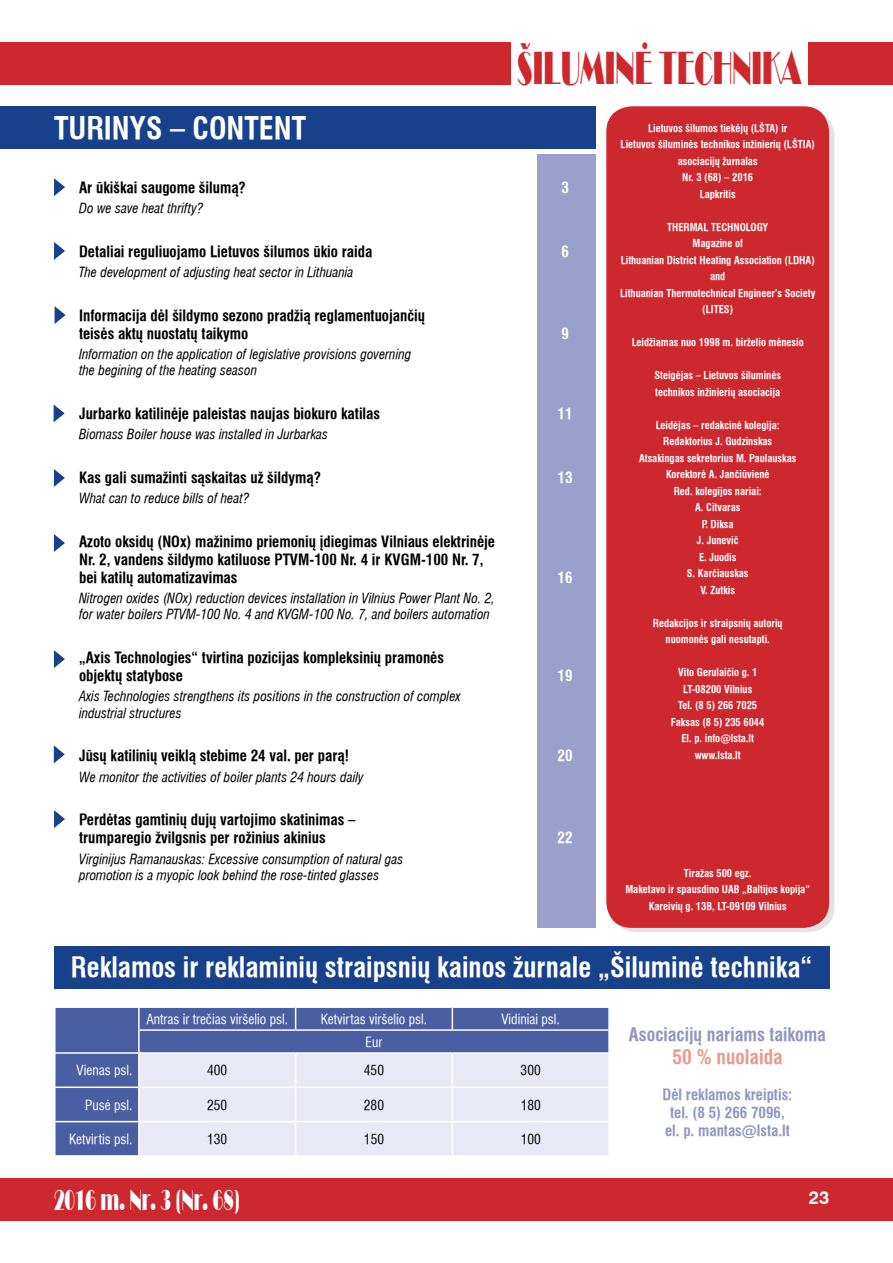
<style>
.page{position:relative;width:893px;height:1263px;background:#fff}
.page>*{position:absolute;margin:0;border:0;box-sizing:border-box;transform-origin:0 0}
.t1{font:48px "Broadway Normal";color:#cd282d;scale:.54 1}
.t2{font:30px "Broadway Normal";color:#fff;scale:.54 1}
.t3{font:700 condensed 30px "Helvetica LT";color:#fff}
.t4{font:700 condensed 27px "Helvetica LT";color:#fff}
.t5{font:700 condensed 19.5px "Helvetica LT";color:#e79b8a}
.t6{font:700 condensed 18px "Helvetica LT";color:#9095c4}
.t7{font:700 18px "Helvetica LT";color:#fff}
.t8{font:700 condensed 15px/18px "Helvetica LT";color:#000}
.t9{font:700 condensed 15px/18px "Helvetica LT";color:#9095c4;text-align:center}
.t10{font:700 condensed 15px "Helvetica LT";color:#fff}
.t11{font:italic condensed 13.5px/16.2px "Helvetica LT";color:#000}
.t12{font:condensed 13.5px "Helvetica LT";color:#fff}
.t13{font:condensed 13.5px "Helvetica LT";color:#000}
.t14{font:700 condensed 10.5px/16.5px "Helvetica LT";color:#fff;text-align:center}
</style>
<div class="page">
<div style="left:0;top:43px;width:510px;height:42px;background:#cd282d"></div>
<div style="left:0;top:1178px;width:893px;height:42px;background:#cd282d"></div>
<div style="left:808px;top:43px;width:85px;height:42px;background:#cd282d"></div>
<div style="left:0;top:106px;width:595px;height:43px;background:#17428b"></div>
<div style="left:612px;top:111px;width:222px;height:821px;background:linear-gradient(to right,#e3e5e5,#e2dede);border-radius:26px"></div>
<div style="left:606px;top:106px;width:223px;height:822px;background:#cd282d;border-radius:26px"></div>
<div style="left:54px;top:946px;width:775px;height:42px;background:#17428b"></div>
<div style="left:537px;top:154px;width:58px;height:774px;background:#9ba0ca"></div>
<svg style="left:54px;top:242px;width:11px;height:18px"></svg>
<svg style="left:55px;top:306px;width:11px;height:18px"></svg>
<svg style="left:54px;top:178px;width:11px;height:18px"></svg>
<svg style="left:54px;top:405px;width:11px;height:17px"></svg>
<svg style="left:54px;top:534px;width:11px;height:18px"></svg>
<svg style="left:54px;top:650px;width:11px;height:18px"></svg>
<svg style="left:54px;top:469px;width:11px;height:18px"></svg>
<svg style="left:54px;top:745px;width:11px;height:18px"></svg>
<div style="left:56px;top:1008px;width:552px;height:147px;background:#4a5fa1"></div>
<div style="left:140px;top:1054px;width:468px;height:101px;background:#e9e9f5"></div>
<hr style="left:138px;top:1008px;width:2px;height:21px;background:#fff">
<svg style="left:295px;top:1008px;width:1px;height:21px"></svg>
<svg style="left:452px;top:1008px;width:1px;height:21px"></svg>
<hr style="left:138px;top:1054px;width:2px;height:32px;background:#fff">
<hr style="left:295px;top:1054px;width:1px;height:32px;background:#fff">
<hr style="left:452px;top:1054px;width:1px;height:32px;background:#fff">
<hr style="left:54px;top:1086px;width:85px;height:2px;background:#fff">
<hr style="left:139px;top:1086px;width:157px;height:2px;background:#fff">
<hr style="left:138px;top:1088px;width:2px;height:33px;background:#fff">
<hr style="left:296px;top:1086px;width:156px;height:2px;background:#fff">
<hr style="left:295px;top:1088px;width:1px;height:33px;background:#fff">
<hr style="left:452px;top:1086px;width:158px;height:2px;background:#fff">
<hr style="left:452px;top:1088px;width:1px;height:33px;background:#fff">
<hr style="left:54px;top:1121px;width:85px;height:1px;background:#fff">
<hr style="left:139px;top:1121px;width:157px;height:1px;background:#fff">
<hr style="left:138px;top:1122px;width:2px;height:33px;background:#fff">
<hr style="left:296px;top:1121px;width:156px;height:1px;background:#fff">
<hr style="left:295px;top:1122px;width:1px;height:33px;background:#fff">
<hr style="left:452px;top:1121px;width:158px;height:1px;background:#fff">
<hr style="left:452px;top:1122px;width:1px;height:33px;background:#fff">
<hr style="left:54px;top:1052px;width:85px;height:2px;background:#fff">
<hr style="left:138px;top:1029px;width:158px;height:2px;background:#fff">
<hr style="left:138px;top:1031px;width:2px;height:21px;background:#fff">
<hr style="left:296px;top:1029px;width:156px;height:2px;background:#fff">
<hr style="left:452px;top:1029px;width:158px;height:2px;background:#fff">
<hr style="left:139px;top:1052px;width:157px;height:2px;background:#fff">
<hr style="left:296px;top:1052px;width:156px;height:2px;background:#fff">
<hr style="left:452px;top:1052px;width:158px;height:2px;background:#fff">
<svg style="left:54px;top:810px;width:11px;height:18px"></svg>
<h1 class="t1" style="left:517px;top:40px;width:528px">ÐILUMINË TECHNIKA</h1>
<h2 class="t3" style="left:54px;top:108px;width:254px">TURINYS – CONTENT</h2>
<p class="t14" style="left:621px;top:120px;width:196px">Lietuvos ðilumos tiekëjø (LÐTA) ir<br>Lietuvos ðiluminës technikos inþinieriø (LÐTIA) asociacijø þurnalas<br>Nr. 3 (68) – 2016<br>Lapkritis</p>
<p class="t14" style="left:620px;top:219px;width:197px">THERMAL TECHNOLOGY<br>Magazine of<br>Lithuanian District Heating Association (LDHA) and<br>Lithuanian Thermotechnical Engineer’s Society (LITES)</p>
<p class="t14" style="left:632px;top:334px;width:174px">Leidþiamas nuo 1998 m. birþelio mënesio</p>
<p class="t14" style="left:654px;top:367px;width:128px;text-align:left">Steigëjas – Lietuvos ðiluminës technikos inþinieriø asociacija</p>
<p class="t14" style="left:639px;top:416px;width:159px">Leidëjas – redakcinë kolegija:<br>Redaktorius J. Gudzinskas<br>Atsakingas sekretorius M. Paulauskas<br>Korektorë A. Janèiûvienë<br>Red. kolegijos nariai:<br>A. Citvaras<br>P. Diksa<br>J. Juneviè<br>E. Juodis<br>S. Karèiauskas<br>V. Zutkis</p>
<p class="t14" style="left:653px;top:614px;width:131px">Redakcijos ir straipsniø autoriø nuomonës gali nesutapti.</p>
<p class="t14" style="left:671px;top:664px;width:95px">Vito Gerulaičio g. 1<br>LT-08200 Vilnius<br>Tel. (8 5) 266 7025<br>Faksas (8 5) 235 6044<br>El. p. info@lsta.lt www.lsta.lt</p>
<h3 class="t8" style="left:79px;top:178px;width:168px">Ar ūkiškai saugome šilumą?</h3>
<h3 class="t10" style="left:561px;top:177px;width:9px">3</h3>
<p class="t11" style="left:79px;top:200px;width:126px">Do we save heat thrifty?</p>
<h3 class="t8" style="left:79px;top:242px;width:295px">Detaliai reguliuojamo Lietuvos šilumos ūkio raida</h3>
<h3 class="t10" style="left:561px;top:241px;width:9px">6</h3>
<p class="t11" style="left:79px;top:264px;width:276px">The development of adjusting heat sector in Lithuania</p>
<h3 class="t8" style="left:79px;top:306px;width:348px">Informacija dėl šildymo sezono pradžią reglamentuojančių teisės aktų nuostatų taikymo</h3>
<h3 class="t10" style="left:561px;top:323px;width:9px">9</h3>
<p class="t11" style="left:79px;top:346px;width:334px">Information on the application of legislative provisions governing the begining of the heating season</p>
<h3 class="t8" style="left:79px;top:404px;width:303px">Jurbarko katilinėje paleistas naujas biokuro katilas</h3>
<h3 class="t10" style="left:558px;top:403px;width:16px">11</h3>
<p class="t11" style="left:79px;top:426px;width:251px">Biomass Boiler house was installed in Jurbarkas</p>
<h3 class="t8" style="left:79px;top:468px;width:243px">Kas gali sumažinti sąskaitas už šildymą?</h3>
<h3 class="t10" style="left:558px;top:467px;width:16px">13</h3>
<p class="t11" style="left:79px;top:490px;width:172px">What can to reduce bills of heat?</p>
<h3 class="t8" style="left:79px;top:532px;width:417px">Azoto oksidų (NOx) mažinimo priemonių įdiegimas Vilniaus elektrinėje<br>Nr. 2, vandens šildymo katiluose PTVM-100 Nr. 4 ir KVGM-100 Nr. 7, bei katilų automatizavimas</h3>
<h3 class="t10" style="left:558px;top:567px;width:16px">16</h3>
<p class="t11" style="left:79px;top:590px;width:417px">Nitrogen oxides (NOx) reduction devices installation in Vilnius Power Plant No. 2, for water boilers PTVM-100 No. 4 and KVGM-100 No. 7, and boilers automation</p>
<h3 class="t8" style="left:79px;top:648px;width:366px">„Axis Technologies“ tvirtina pozicijas kompleksinių pramonės objektų statybose</h3>
<h3 class="t10" style="left:558px;top:666px;width:16px">19</h3>
<p class="t11" style="left:79px;top:688px;width:383px">Axis Technologies strengthens its positions in the construction of complex industrial structures</p>
<h3 class="t8" style="left:79px;top:747px;width:271px">Jūsų katilinių veiklą stebime 24 val. per parą!</h3>
<h3 class="t10" style="left:558px;top:746px;width:16px">20</h3>
<p class="t11" style="left:79px;top:769px;width:286px">We monitor the activities of boiler plants 24 hours daily</p>
<h3 class="t8" style="left:79px;top:811px;width:278px">Perdėtas gamtinių dujų vartojimo skatinimas – trumparegio žvilgsnis per rožinius akinius</h3>
<h3 class="t10" style="left:558px;top:828px;width:16px">22</h3>
<p class="t11" style="left:79px;top:850px;width:326px">Virginijus Ramanauskas: Excessive consumption of natural gas promotion is a myopic look behind the rose-tinted glasses</p>
<p class="t14" style="left:625px;top:865px;width:186px">Tiraþas 500 egz.<br>Maketavo ir spausdino UAB „Baltijos kopija“<br>Kareiviø g. 13B, LT-09109 Vilnius</p>
<h3 class="t4" style="left:71px;top:949px;width:743px">Reklamos ir reklaminių straipsnių kainos žurnale „Šiluminė technika“</h3>
<p class="t12" style="left:146px;top:1010px;width:143px">Antras ir trečias viršelio psl.</p>
<p class="t12" style="left:321px;top:1010px;width:108px">Ketvirtas viršelio psl.</p>
<p class="t12" style="left:501px;top:1010px;width:60px">Vidiniai psl.</p>
<p class="t12" style="left:366px;top:1033px;width:18px">Eur</p>
<p class="t12" style="left:77px;top:1061px;width:57px">Vienas psl.</p>
<p class="t13" style="left:207px;top:1061px;width:22px">400</p>
<p class="t13" style="left:364px;top:1061px;width:22px">450</p>
<p class="t13" style="left:521px;top:1061px;width:22px">300</p>
<p class="t12" style="left:85px;top:1096px;width:49px">Pusė psl.</p>
<p class="t13" style="left:207px;top:1096px;width:22px">250</p>
<p class="t13" style="left:364px;top:1096px;width:22px">280</p>
<p class="t13" style="left:521px;top:1096px;width:22px">180</p>
<p class="t12" style="left:69px;top:1130px;width:65px">Ketvirtis psl.</p>
<p class="t13" style="left:207px;top:1130px;width:22px">130</p>
<p class="t13" style="left:364px;top:1130px;width:22px">150</p>
<p class="t13" style="left:521px;top:1130px;width:22px">100</p>
<h3 class="t6" style="left:629px;top:1022px;width:199px">Asociacijø nariams taikoma</h3>
<h3 class="t5" style="left:672px;top:1044px;width:112px">50 % nuolaida</h3>
<h3 class="t9" style="left:663px;top:1085px;width:131px">Dël reklamos kreiptis: tel. (8 5) 266 7096, el. p. mantas@lsta.lt</h3>
<h2 class="t2" style="left:54px;top:1182px;width:345px">2016 m. Nr. 3 (Nr. 68)</h2>
<h3 class="t7" style="left:809px;top:1187px;width:22px">23</h3>
</div>
